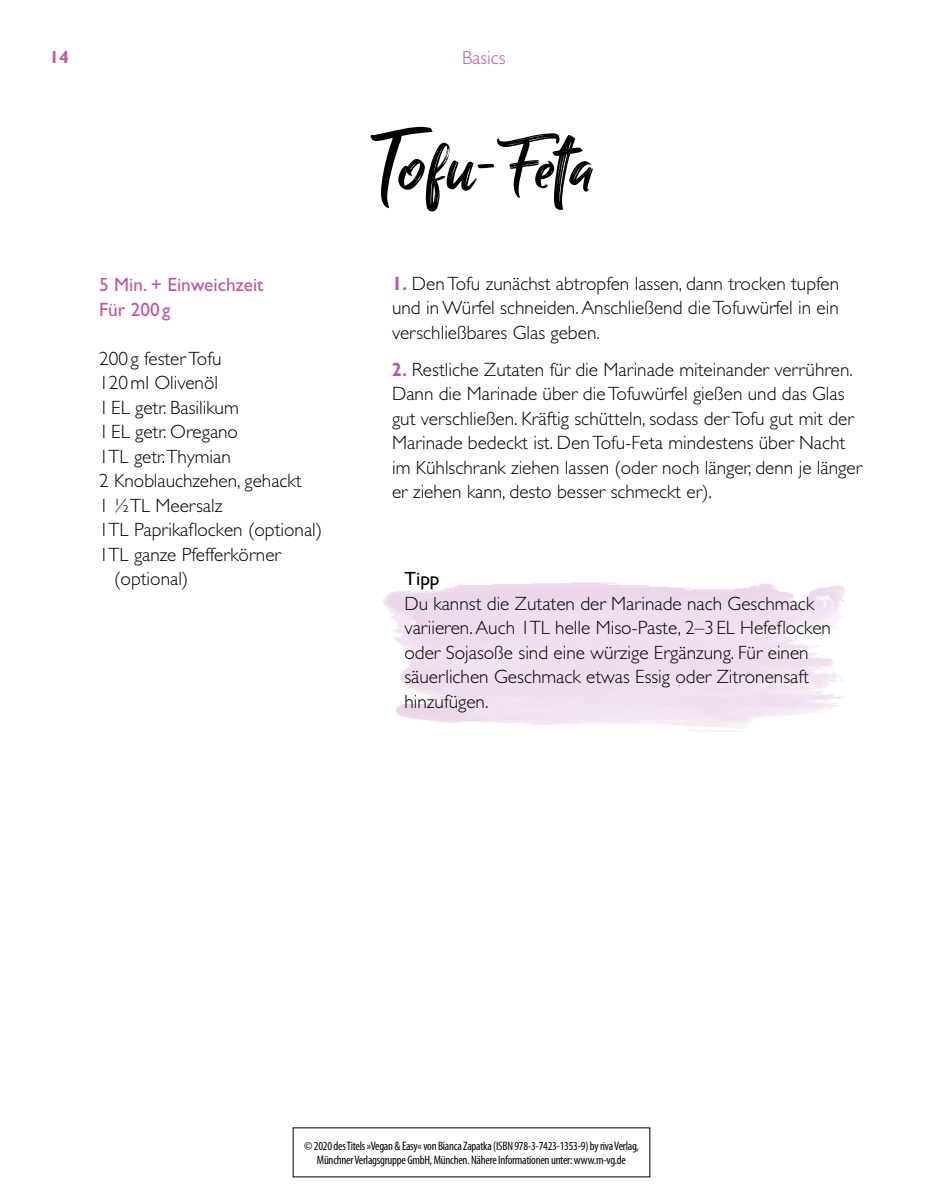
<style>
.page{position:relative;width:943px;height:1191px;background:#fff}
.page>*{position:absolute;margin:0;border:0;box-sizing:border-box;transform-origin:0 0}
.ü_rezept{font:85.75px "Billy Ohio";color:#000}
.ft_tipp{font:300 19.25px/24.5px "Gill Sans Std";color:#000}
.ft{font:300 19.25px/24.5px "Gill Sans Std";color:#000}
.ft_farbig_bold_basic{font:19.25px "Gill Sans Std";color:#be599d}
.t1{font:300 19.25px "Gill Sans Std";color:#be599d}
.ü_tipp{font:19.25px "Gill Sans Std";color:#000}
.t2{font:700 17.5px "Gill Sans Std";color:#be599d}
.t3{font:condensed 12.25px/14.7px "Myriad Pro";letter-spacing:-.02em;color:#000;text-align:center}
.s1{font-weight:700;font-stretch:condensed;color:#be599d}
</style>
<div class="page">
<p class="t2" style="left:50px;top:47px;width:21px">14</p>
<p class="t1" style="left:462px;top:47px;width:45px">Basics</p>
<p class="ft_farbig_bold_basic" style="left:99px;top:274px;width:166px">5 Min. + Einweichzeit</p>
<p class="ft_farbig_bold_basic" style="left:99px;top:298px;width:73px">Für 200g</p>
<p class="ft" style="left:99px;top:346px;width:124px">200g fester Tofu</p>
<p class="ft" style="left:99px;top:371px;width:120px">120ml Olivenöl</p>
<p class="ft" style="left:99px;top:395px;width:141px">1EL getr. Basilikum</p>
<p class="ft" style="left:99px;top:420px;width:140px">1EL getr. Oregano</p>
<p class="ft" style="left:99px;top:444px;width:133px">1TL getr.Thymian</p>
<p class="ft" style="left:99px;top:469px;width:204px">2 Knoblauchzehen, gehackt</p>
<p class="ft" style="left:99px;top:493px;width:125px">1 ½TL Meersalz</p>
<p class="ft" style="left:99px;top:518px;width:224px">1TL Paprikaflocken (optional)</p>
<p class="ft" style="left:114px;top:542px;width:168px;text-indent:-15px">1TL ganze Pfefferkörner (optional)</p>
<p class="ü_rezept" style="left:372px;top:113px;width:225px">Tofu-Feta</p>
<p class="ft_tipp" style="left:392px;top:271px;width:448px;text-align:justify"><span class="s1">1.</span> Den Tofu zunächst abtropfen lassen, dann trocken tupfen und in Würfel schneiden. Anschließend die Tofuwürfel in ein verschließbares Glas geben.</p>
<p class="ft_tipp" style="left:392px;top:357px;width:471px"><span class="s1">2.</span> Restliche Zutaten für die Marinade miteinander verrühren.<br>Dann die Marinade über die Tofuwürfel gießen und das Glas gut verschließen. Kräftig schütteln, sodass der Tofu gut mit der Marinade bedeckt ist. Den Tofu-Feta mindestens über Nacht im Kühlschrank ziehen lassen (oder noch länger, denn je länger er ziehen kann, desto besser schmeckt er).</p>
<p class="ü_tipp" style="left:404px;top:568px;width:37px">Tipp</p>
<p class="ft_tipp" style="left:404px;top:591px;width:428px">Du kannst die Zutaten der Marinade nach Geschmack variieren. Auch 1TL helle Miso-Paste, 2–3 EL Hefeflocken oder Sojasoße sind eine würzige Ergänzung. Für einen säuerlichen Geschmack etwas Essig oder Zitronensaft hinzufügen.</p>
<p class="t3" style="left:304px;top:1138px;width:336px">© 2020 des Titels »Vegan &amp; Easy« von Bianca Zapatka (ISBN 978-3-7423-1353-9) by riva Verlag,<br>Münchner Verlagsgruppe GmbH, München. Nähere Informationen unter: www.m-vg.de</p>
</div>
